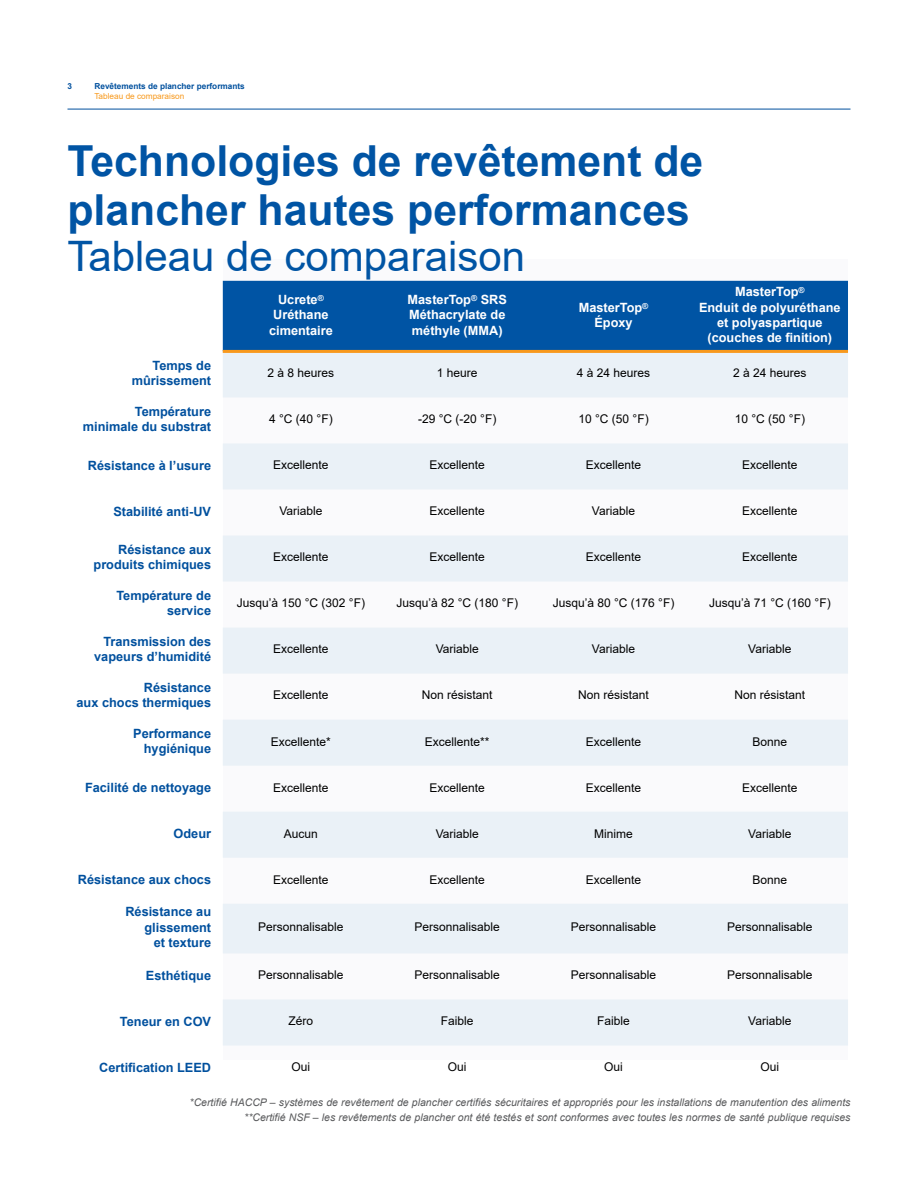
<style>
.page{position:relative;width:918px;height:1188px;background:#fff}
.page>*{position:absolute;margin:0;border:0;box-sizing:border-box;transform-origin:0 0}
.t1{font:700 42.75px/48.8px "Arial";color:#0054a4}
.t2{font:42px "Arial";color:#0054a4}
.t3{font:700 12.75px/15.3px "Arial";color:#00509e;text-align:right}
.t4{font:700 12.75px/15.3px "Arial";color:#fff;text-align:center}
.t5{font:12px "Arial";color:#000}
.t6{font:italic 10.5px/15px "Arial";color:#58595b;text-align:right}
.t7{font:700 8.25px "Arial";color:#00509e}
.t8{font:8.25px "Arial";color:#f8991d}
</style>
<div class="page">
<div style="left:224px;top:259px;width:624px;height:800px;background:#fafafc"></div>
<hr style="left:68px;top:109px;width:782px;height:1px;background:#00509e">
<div style="left:223px;top:281px;width:625px;height:69px;background:#0054a4"></div>
<svg style="left:223px;top:353px;width:625px;height:693px;fill:#eaf1f7"></svg>
<hr style="left:223px;top:350px;width:625px;height:3px;background:#f8991d">
<p class="t7" style="left:68px;top:80px;width:6px">3</p>
<p class="t7" style="left:95px;top:80px;width:152px">Revêtements de plancher performants</p>
<p class="t8" style="left:95px;top:90px;width:91px">Tableau de comparaison</p>
<h1 class="t1" style="left:68px;top:138px;width:637px">Technologies de revêtement de plancher hautes performances</h1>
<h2 class="t2" style="left:68px;top:228px;width:459px">Tableau de comparaison</h2>
<p class="t4" style="left:269px;top:292px;width:65px">Ucrete<sup>®<br></sup>Uréthane cimentaire</p>
<p class="t4" style="left:408px;top:292px;width:101px;text-align:justify">MasterTop<sup>®</sup> SRS Méthacrylate de méthyle (MMA)</p>
<p class="t4" style="left:579px;top:300px;width:71px">MasterTop<sup>®<br></sup>Époxy</p>
<p class="t4" style="left:699px;top:284px;width:143px">MasterTop<sup>®<br></sup>Enduit de polyuréthane et polyaspartique (couches de finition)</p>
<p class="t3" style="left:132px;top:358px;width:81px">Temps de mûrissement</p>
<p class="t5" style="left:268px;top:365px;width:68px">2 à 8 heures</p>
<p class="t5" style="left:437px;top:365px;width:42px">1 heure</p>
<p class="t5" style="left:577px;top:365px;width:75px">4 à 24 heures</p>
<p class="t5" style="left:733px;top:365px;width:75px">2 à 24 heures</p>
<p class="t3" style="left:83px;top:404px;width:130px">Température minimale du substrat</p>
<p class="t5" style="left:269px;top:411px;width:65px">4 °C (40 °F)</p>
<p class="t5" style="left:418px;top:411px;width:80px">-29 °C (-20 °F)</p>
<p class="t5" style="left:578px;top:411px;width:72px">10 °C (50 °F)</p>
<p class="t5" style="left:735px;top:411px;width:72px">10 °C (50 °F)</p>
<p class="t3" style="left:88px;top:458px;width:125px">Résistance à l’usure</p>
<p class="t5" style="left:273px;top:457px;width:57px">Excellente</p>
<p class="t5" style="left:430px;top:457px;width:57px">Excellente</p>
<p class="t5" style="left:586px;top:457px;width:57px">Excellente</p>
<p class="t5" style="left:742px;top:457px;width:57px">Excellente</p>
<p class="t3" style="left:113px;top:504px;width:99px">Stabilité anti-UV</p>
<p class="t5" style="left:279px;top:503px;width:45px">Variable</p>
<p class="t5" style="left:430px;top:503px;width:57px">Excellente</p>
<p class="t5" style="left:592px;top:503px;width:45px">Variable</p>
<p class="t5" style="left:742px;top:503px;width:57px">Excellente</p>
<p class="t3" style="left:94px;top:542px;width:119px">Résistance aux produits chimiques</p>
<p class="t5" style="left:273px;top:549px;width:57px">Excellente</p>
<p class="t5" style="left:430px;top:549px;width:57px">Excellente</p>
<p class="t5" style="left:586px;top:549px;width:57px">Excellente</p>
<p class="t5" style="left:742px;top:549px;width:57px">Excellente</p>
<p class="t3" style="left:116px;top:588px;width:96px">Température de service</p>
<p class="t5" style="left:237px;top:595px;width:130px">Jusqu’à 150 °C (302 °F)</p>
<p class="t5" style="left:396px;top:595px;width:123px">Jusqu’à 82 °C (180 °F)</p>
<p class="t5" style="left:553px;top:595px;width:123px">Jusqu’à 80 °C (176 °F)</p>
<p class="t5" style="left:709px;top:595px;width:123px">Jusqu’à 71 °C (160 °F)</p>
<p class="t3" style="left:94px;top:634px;width:118px">Transmission des vapeurs d’humidité</p>
<p class="t5" style="left:273px;top:641px;width:57px">Excellente</p>
<p class="t5" style="left:436px;top:641px;width:45px">Variable</p>
<p class="t5" style="left:592px;top:641px;width:45px">Variable</p>
<p class="t5" style="left:748px;top:641px;width:45px">Variable</p>
<p class="t3" style="left:77px;top:680px;width:136px">Résistance<br>aux chocs thermiques</p>
<p class="t5" style="left:273px;top:687px;width:57px">Excellente</p>
<p class="t5" style="left:422px;top:687px;width:72px">Non résistant</p>
<p class="t5" style="left:578px;top:687px;width:72px">Non résistant</p>
<p class="t5" style="left:735px;top:687px;width:72px">Non résistant</p>
<p class="t3" style="left:133px;top:726px;width:79px">Performance hygiénique</p>
<p class="t5" style="left:271px;top:733px;width:62px">Excellente*</p>
<p class="t5" style="left:425px;top:733px;width:66px">Excellente**</p>
<p class="t5" style="left:586px;top:733px;width:57px">Excellente</p>
<p class="t5" style="left:753px;top:733px;width:36px">Bonne</p>
<p class="t3" style="left:85px;top:780px;width:128px">Facilité de nettoyage</p>
<p class="t5" style="left:273px;top:779px;width:57px">Excellente</p>
<p class="t5" style="left:430px;top:779px;width:57px">Excellente</p>
<p class="t5" style="left:586px;top:779px;width:57px">Excellente</p>
<p class="t5" style="left:742px;top:779px;width:57px">Excellente</p>
<p class="t3" style="left:174px;top:826px;width:39px">Odeur</p>
<p class="t5" style="left:284px;top:825px;width:36px">Aucun</p>
<p class="t5" style="left:436px;top:825px;width:45px">Variable</p>
<p class="t5" style="left:594px;top:825px;width:40px">Minime</p>
<p class="t5" style="left:748px;top:825px;width:45px">Variable</p>
<p class="t3" style="left:78px;top:872px;width:135px">Résistance aux chocs</p>
<p class="t5" style="left:273px;top:871px;width:57px">Excellente</p>
<p class="t5" style="left:430px;top:871px;width:57px">Excellente</p>
<p class="t5" style="left:586px;top:871px;width:57px">Excellente</p>
<p class="t5" style="left:753px;top:871px;width:36px">Bonne</p>
<p class="t3" style="left:125px;top:904px;width:87px">Résistance au glissement<br>et texture</p>
<p class="t5" style="left:258px;top:919px;width:87px">Personnalisable</p>
<p class="t5" style="left:415px;top:919px;width:87px">Personnalisable</p>
<p class="t5" style="left:571px;top:919px;width:87px">Personnalisable</p>
<p class="t5" style="left:727px;top:919px;width:87px">Personnalisable</p>
<p class="t3" style="left:146px;top:968px;width:67px">Esthétique</p>
<p class="t5" style="left:258px;top:967px;width:87px">Personnalisable</p>
<p class="t5" style="left:415px;top:967px;width:87px">Personnalisable</p>
<p class="t5" style="left:571px;top:967px;width:87px">Personnalisable</p>
<p class="t5" style="left:727px;top:967px;width:87px">Personnalisable</p>
<p class="t3" style="left:120px;top:1014px;width:93px">Teneur en COV</p>
<p class="t5" style="left:289px;top:1013px;width:26px">Zéro</p>
<p class="t5" style="left:441px;top:1013px;width:34px">Faible</p>
<p class="t5" style="left:597px;top:1013px;width:34px">Faible</p>
<p class="t5" style="left:748px;top:1013px;width:45px">Variable</p>
<p class="t3" style="left:99px;top:1060px;width:113px">Certification LEED</p>
<p class="t5" style="left:292px;top:1059px;width:20px">Oui</p>
<p class="t5" style="left:448px;top:1059px;width:20px">Oui</p>
<p class="t5" style="left:604px;top:1059px;width:20px">Oui</p>
<p class="t5" style="left:761px;top:1059px;width:20px">Oui</p>
<p class="t6" style="left:190px;top:1095px;width:662px">*Certifié HACCP – systèmes de revêtement de plancher certifiés sécuritaires et appropriés pour les installations de manutention des aliments **Certifié NSF – les revêtements de plancher ont été testés et sont conformes avec toutes les normes de santé publique requises</p>
</div>
